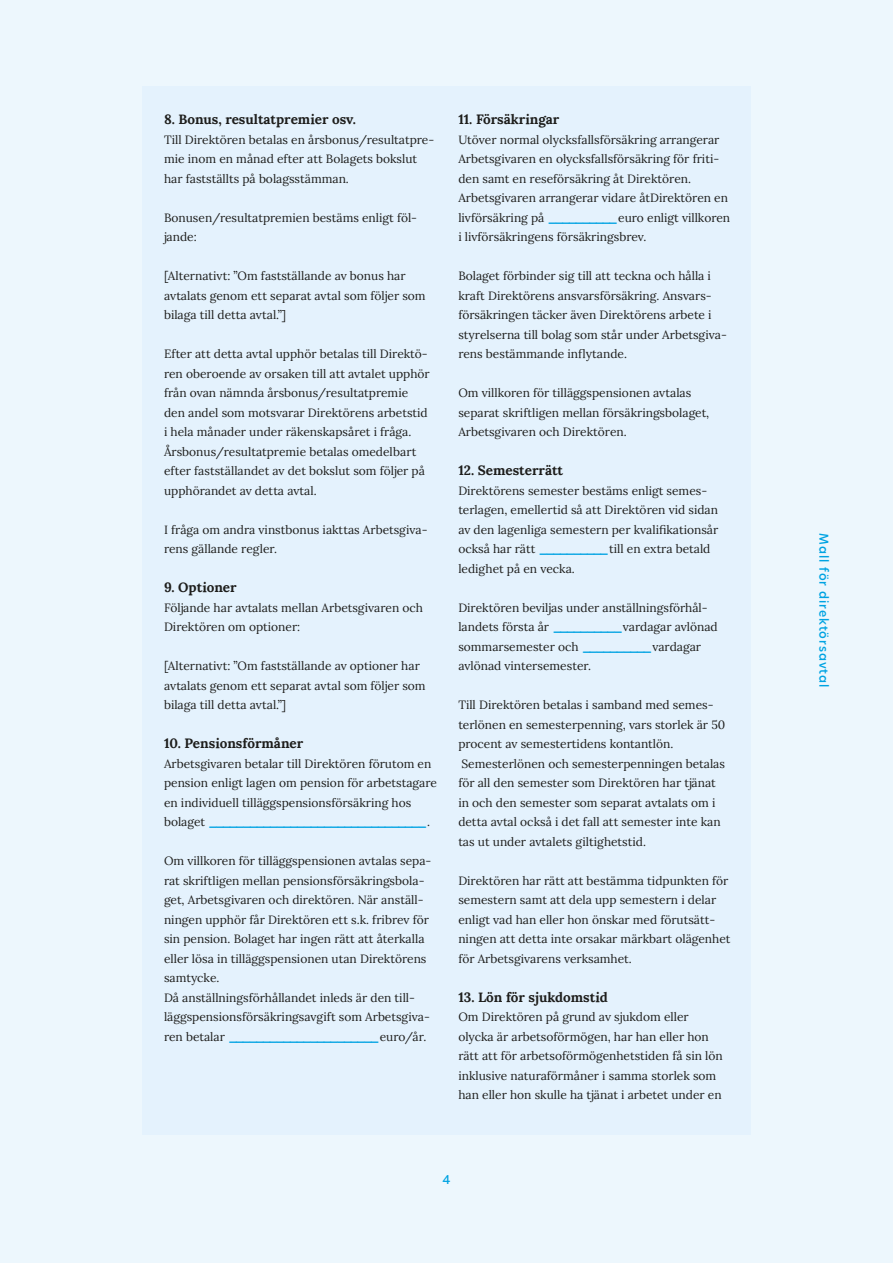
<style>
.page{position:relative;width:893px;height:1263px;background:#edf7fd}
.page>*{position:absolute;margin:0;border:0;box-sizing:border-box;transform-origin:0 0}
._1_ots{font:700 13.5px "Lora";color:#1d1d1b}
._1_leipis{font:12px/19.5px "Lora";color:#1d1d1b}
.t1{font:500 12px "Hero New";letter-spacing:.08em;color:#00a3e2}
.s1{font-weight:700;color:#00a3e2}
</style>
<div class="page">
<div style="left:142px;top:86px;width:608px;height:1049px;background:#e4f2fd"></div>
<h2 class="_1_ots" style="left:164px;top:108px;width:194px">8. Bonus, resultatpremier osv.</h2>
<p class="_1_leipis" style="left:164px;top:129px;width:272px">Till Direktören betalas en årsbonus/resultatpre&shy;mie inom en månad efter att Bolagets bokslut har fastställts på bolagsstämman.</p>
<p class="_1_leipis" style="left:164px;top:207px;width:255px">Bonusen/resultatpremien bestäms enligt föl&shy;jande:</p>
<p class="_1_leipis" style="left:164px;top:265px;width:263px">[Alternativt: ”Om fastställande av bonus har avtalats genom ett separat avtal som följer som bilaga till detta avtal.”]</p>
<p class="_1_leipis" style="left:164px;top:343px;width:267px">Efter att detta avtal upphör betalas till Direktö&shy;ren oberoende av orsaken till att avtalet upphör från ovan nämnda årsbonus/resultatpremie den andel som motsvarar Direktörens arbetstid i hela månader under räkenskapsåret i fråga.<br>Årsbonus/resultatpremie betalas omedelbart efter fastställandet av det bokslut som följer på upphörandet av detta avtal.</p>
<p class="_1_leipis" style="left:164px;top:519px;width:265px">I fråga om andra vinstbonus iakttas Arbetsgiva&shy;rens gällande regler.</p>
<h2 class="_1_ots" style="left:164px;top:576px;width:74px">9. Optioner</h2>
<p class="_1_leipis" style="left:164px;top:597px;width:260px">Följande har avtalats mellan Arbetsgivaren och<br>Direktören om optioner:</p>
<p class="_1_leipis" style="left:164px;top:655px;width:263px">[Alternativt: ”Om fastställande av optioner har avtalats genom ett separat avtal som följer som bilaga till detta avtal.”]</p>
<h2 class="_1_ots" style="left:164px;top:732px;width:141px">10. Pensionsförmåner</h2>
<p class="_1_leipis" style="left:164px;top:753px;width:275px">Arbetsgivaren betalar till Direktören förutom en pension enligt lagen om pension för arbetstagare en individuell tilläggspensionsförsäkring hos<br>b o l a g e t <span class="s1">________________________________</span> .</p>
<p class="_1_leipis" style="left:164px;top:850px;width:269px">Om villkoren för tilläggspensionen avtalas sepa&shy;rat skriftligen mellan pensionsförsäkringsbola&shy;get, Arbetsgivaren och direktören. När anställ&shy;ningen upphör får Direktören ett s.k. fribrev för sin pension. Bolaget har ingen rätt att återkalla eller lösa in tilläggspensionen utan Direktörens samtycke.</p>
<p class="_1_leipis" style="left:164px;top:987px;width:267px">Då anställningsförhållandet inleds är den til - läggspensionsförsäkringsavgift som Arbetsgiva&shy;r e n b e t a l a r <span class="s1">______________________</span> e u r o / å r .</p>
<h2 class="_1_ots" style="left:458px;top:108px;width:102px">11. Försäkringar</h2>
<p class="_1_leipis" style="left:458px;top:129px;width:263px;text-align:justify">Utöver normal olycksfallsförsäkring arrangerar Arbetsgivaren en olycksfallsförsäkring för friti&shy;den samt en reseförsäkring åt Direktören.</p>
<p class="_1_leipis" style="left:458px;top:187px;width:273px">Arbetsgivaren arrangerar vidare åtDirektören en livförsäkring på <span class="s1">__________</span> euro enligt villkoren i livförsäkringens försäkringsbrev.</p>
<p class="_1_leipis" style="left:458px;top:265px;width:270px">Bolaget förbinder sig till att teckna och hålla i kraft Direktörens ansvarsförsäkring. Ansvars&shy;försäkringen täcker även Direktörens arbete i styrelserna till bolag som står under Arbetsgiva&shy;rens bestämmande inflytande.</p>
<p class="_1_leipis" style="left:458px;top:382px;width:252px">Om villkoren för tilläggspensionen avtalas separat skriftligen mellan försäkringsbolaget,<br>Arbetsgivaren och Direktören.</p>
<h2 class="_1_ots" style="left:458px;top:459px;width:106px">12. Semesterrätt</h2>
<p class="_1_leipis" style="left:458px;top:480px;width:261px">Direktörens semester bestäms enligt semes&shy;terlagen, emellertid så att Direktören vid sidan av den lagenliga semestern per kvalifikationsår också har rätt <span class="s1">__________</span> till en extra betald ledighet på en vecka.</p>
<p class="_1_leipis" style="left:458px;top:597px;width:261px">Direktören beviljas under anställningsförhål&shy;landets första år <span class="s1">__________</span> vardagar avlönad sommarsemester och <span class="s1">__________</span> vardagar avlönad vintersemester.</p>
<p class="_1_leipis" style="left:458px;top:694px;width:268px">Till Direktören betalas i samband med semes&shy;terlönen en semesterpenning, vars storlek är 50 procent av semestertidens kontantlön.</p>
<p class="_1_leipis" style="left:458px;top:753px;width:268px">Semesterlönen och semesterpenningen betalas för all den semester som Direktören har tjänat in och den semester som separat avtalats om i detta avtal också i det fall att semester inte kan tas ut under avtalets giltighetstid.</p>
<p class="_1_leipis" style="left:458px;top:870px;width:274px">Direktören har rätt att bestämma tidpunkten för semestern samt att dela upp semestern i delar enligt vad han eller hon önskar med förutsätt&shy;ningen att detta inte orsakar märkbart olägenhet för Arbetsgivarens verksamhet.</p>
<h2 class="_1_ots" style="left:458px;top:985px;width:151px">13. Lön för sjukdomstid</h2>
<p class="_1_leipis" style="left:458px;top:1006px;width:266px">Om Direktören på grund av sjukdom eller olycka är arbetsoförmögen, har han eller hon rätt att för arbetsoförmögenhetstiden få sin lön inklusive naturaförmåner i samma storlek som han eller hon skulle ha tjänat i arbetet under en</p>
<p class="t1" style="left:442px;top:1172px;width:10px">4</p>
<p class="t1" style="left:832px;top:533px;width:156px;rotate:90deg">Mall för direktörsavtal</p>
</div>
